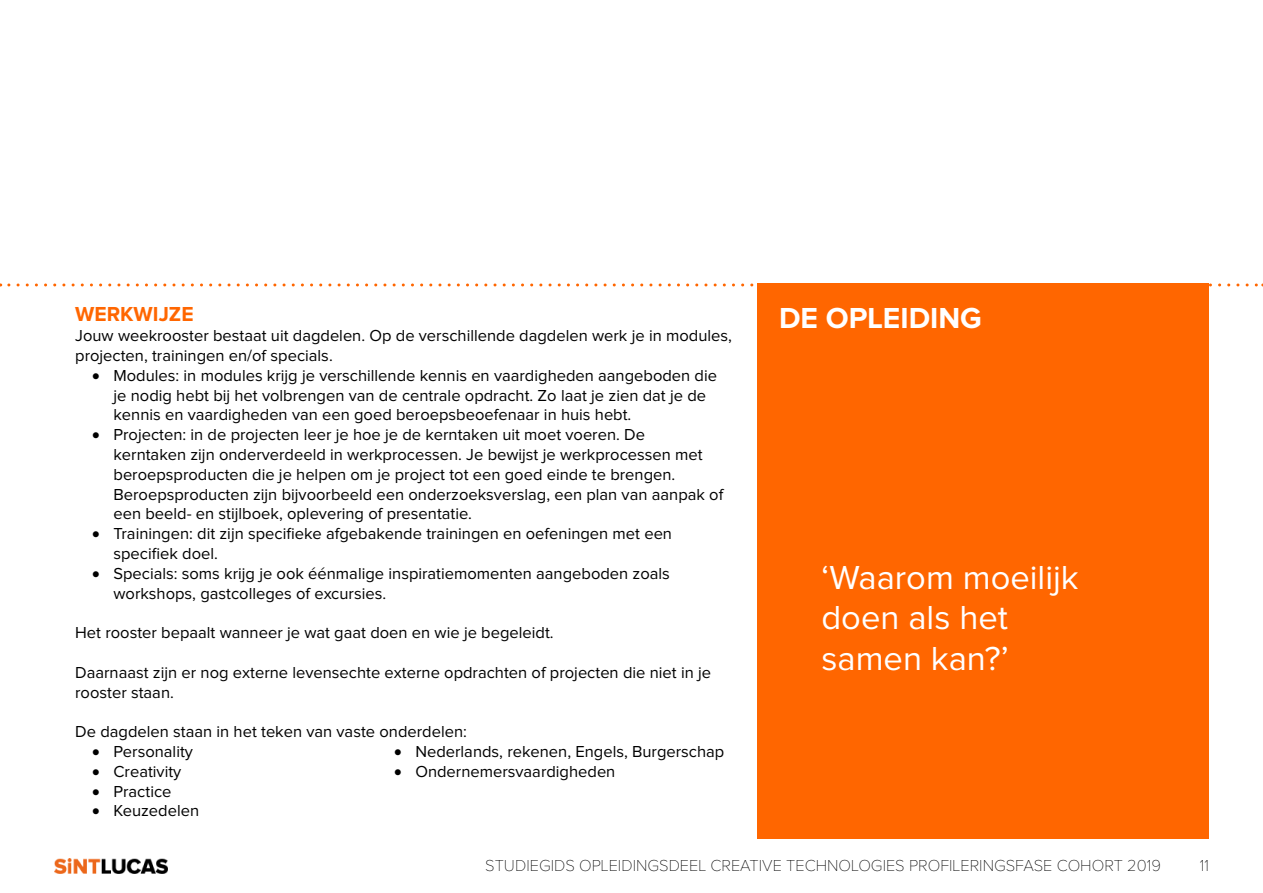
<style>
.page{position:relative;width:1263px;height:893px;background:#fff}
.page>*{position:absolute;margin:0;border:0;box-sizing:border-box;transform-origin:0 0}
.t1{font:34.5px/40.5px "Proxima Nova";color:#fff}
.t2{font:700 30px "Proxima Nova";color:#fff}
.t3{font:700 21px "Proxima Nova";color:#f60}
.t4{font:16.5px/19.8px "Proxima Nova";color:#000}
.t5{font:100 16.5px "Proxima Nova";color:#000}
</style>
<div class="page">
<svg style="left:9px;top:283px;width:1254px;height:3px"></svg>
<div style="left:758px;top:283px;width:451px;height:556px;background:#f60"></div>
<img style="left:54px;top:858px;width:114px;height:15px">
<p class="t3" style="left:75px;top:305px;width:120px">WERKWIJZE</p>
<p class="t4" style="left:75px;top:326px;width:658px">Jouw weekrooster bestaat uit dagdelen. Op de verschillende dagdelen werk je in modules, projecten, trainingen en/of specials.</p>
<p class="t4" style="left:114px;top:366px;width:605px;text-indent:-21px">• Modules: in modules krijg je verschillende kennis en vaardigheden aangeboden die je nodig hebt bij het volbrengen van de centrale opdracht. Zo laat je zien dat je de kennis en vaardigheden van een goed beroepsbeoefenaar in huis hebt.</p>
<p class="t4" style="left:114px;top:425px;width:611px;text-indent:-21px">• Projecten: in de projecten leer je hoe je de kerntaken uit moet voeren. De<br>kerntaken zijn onderverdeeld in werkprocessen. Je bewijst je werkprocessen met beroepsproducten die je helpen om je project tot een goed einde te brengen.<br>Beroepsproducten zijn bijvoorbeeld een onderzoeksverslag, een plan van aanpak of een beeld- en stijlboek, oplevering of presentatie.</p>
<p class="t4" style="left:113px;top:524px;width:560px;text-indent:-21px">• Trainingen: dit zijn specifieke afgebakende trainingen en oefeningen met een specifiek doel.</p>
<p class="t4" style="left:113px;top:564px;width:558px;text-indent:-21px">• Specials: soms krijg je ook éénmalige inspiratiemomenten aangeboden zoals workshops, gastcolleges of excursies.</p>
<p class="t4" style="left:75px;top:623px;width:480px">Het rooster bepaalt wanneer je wat gaat doen en wie je begeleidt.</p>
<p class="t4" style="left:75px;top:663px;width:637px">Daarnaast zijn er nog externe levensechte externe opdrachten of projecten die niet in je rooster staan.</p>
<p class="t4" style="left:75px;top:722px;width:393px">De dagdelen staan in het teken van vaste onderdelen:</p>
<p class="t4" style="left:92px;top:742px;width:102px">• Personality</p>
<p class="t4" style="left:394px;top:742px;width:332px">• Nederlands, rekenen, Engels, Burgerschap</p>
<p class="t4" style="left:92px;top:762px;width:91px">• Creativity</p>
<p class="t4" style="left:394px;top:762px;width:223px">• Ondernemersvaardigheden</p>
<p class="t4" style="left:92px;top:782px;width:81px">• Practice</p>
<p class="t4" style="left:92px;top:802px;width:108px">• Keuzedelen</p>
<h2 class="t2" style="left:779px;top:305px;width:204px">DE OPLEIDING</h2>
<h1 class="t1" style="left:821px;top:558px;width:259px">‘Waarom moeilijk doen als het samen kan?’</h1>
<p class="t5" style="left:485px;top:858px;width:677px">STUDIEGIDS OPLEIDINGSDEEL CREATIVE TECHNOLOGIES PROFILERINGSFASE COHORT 2019</p>
<p class="t5" style="left:1200px;top:858px;width:11px">11</p>
</div>
